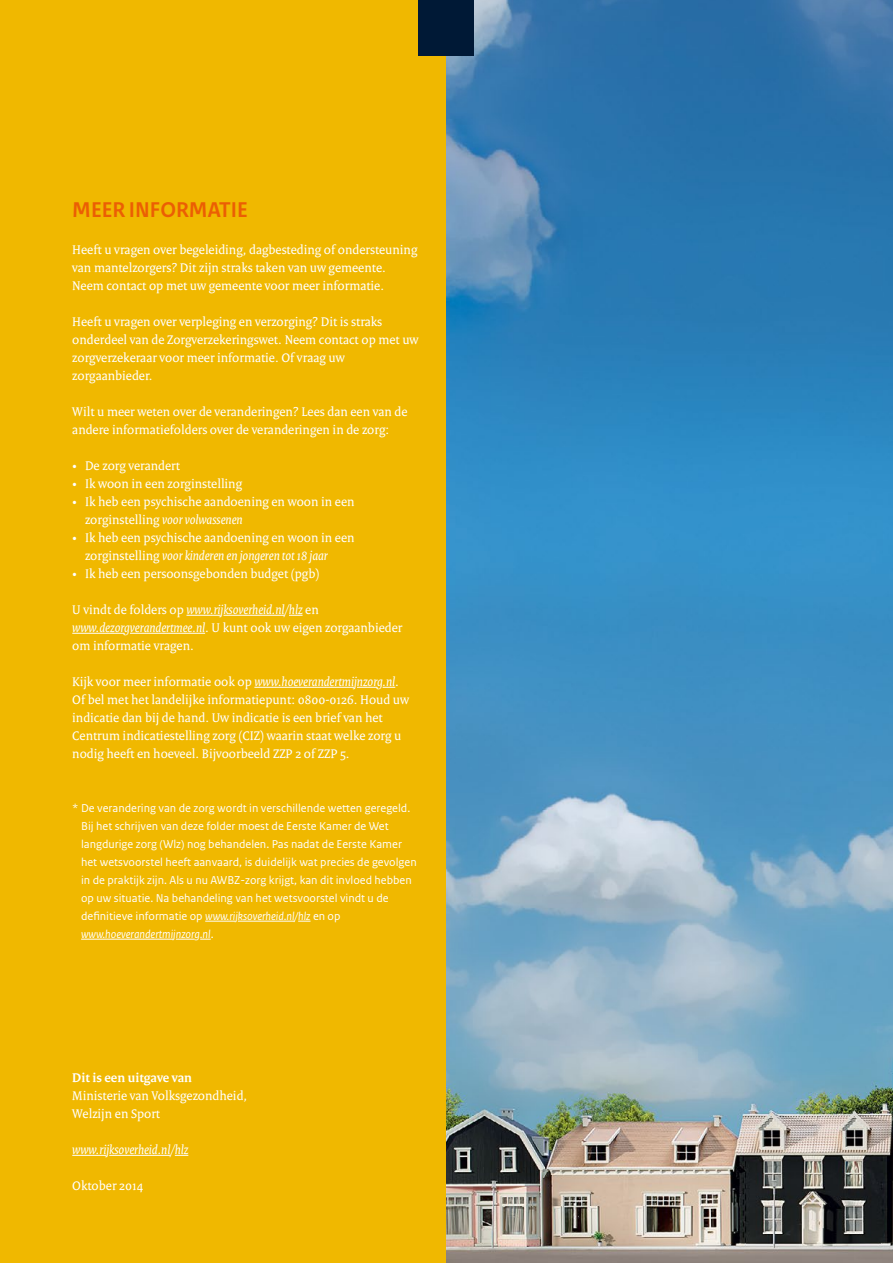
<style>
.page{position:relative;width:893px;height:1263px;background:#fff}
.page>*{position:absolute;margin:0;border:0;box-sizing:border-box;transform-origin:0 0}
.t1{font:700 22.5px "Rijksoverheid Sans Heading";color:#eb5e04}
.t2{font:13.5px/18px "Rijksoverheid Serif";color:#fff}
.t3{font:italic 13.5px "Rijksoverheid Serif";color:#fff}
.t4{font:700 13.5px "Rijksoverheid Serif";color:#fff}
.t5{font:12px/18px "Rijksoverheid Sans Text";color:#fff}
.s1{font-style:italic}
</style>
<div class="page">
<div style="left:0;top:0;width:446px;height:1263px;background:#f0b800"></div>
<img style="left:446px;top:0;width:447px;height:1263px">
<div style="left:419px;top:0;width:55px;height:55px;background:#001936"></div>
<hr style="left:186px;top:615px;width:35px;height:1px;background:#fff">
<hr style="left:223px;top:615px;width:62px;height:1px;background:#fff">
<svg style="left:289px;top:615px;width:14px;height:1px"></svg>
<hr style="left:72px;top:633px;width:52px;height:1px;background:#fff">
<hr style="left:130px;top:633px;width:75px;height:1px;background:#fff">
<hr style="left:254px;top:687px;width:100px;height:1px;background:#fff">
<svg style="left:357px;top:687px;width:20px;height:1px"></svg>
<svg style="left:383px;top:687px;width:12px;height:1px"></svg>
<hr style="left:205px;top:921px;width:30px;height:1px;background:#fff">
<hr style="left:238px;top:921px;width:57px;height:1px;background:#fff">
<svg style="left:298px;top:921px;width:13px;height:1px"></svg>
<hr style="left:81px;top:939px;width:92px;height:1px;background:#fff">
<svg style="left:176px;top:939px;width:35px;height:1px"></svg>
<hr style="left:72px;top:1155px;width:34px;height:1px;background:#fff">
<hr style="left:109px;top:1155px;width:61px;height:1px;background:#fff">
<svg style="left:175px;top:1155px;width:13px;height:1px"></svg>
<h1 class="t1" style="left:72px;top:197px;width:70px">MEER INFORMATIE</h1>
<p class="t2" style="left:72px;top:240px;width:347px">Heeft u vragen over begeleiding, dagbesteding of ondersteuning van mantelzorgers? Dit zijn straks taken van uw gemeente.<br>Neem contact op met uw gemeente voor meer informatie.</p>
<p class="t2" style="left:72px;top:312px;width:348px">Heeft u vragen over verpleging en verzorging? Dit is straks onderdeel van de Zorgverzekeringswet. Neem contact op met uw zorgverzekeraar voor meer informatie. Of vraag uw zorgaanbieder.</p>
<p class="t2" style="left:72px;top:402px;width:337px">Wilt u meer weten over de veranderingen? Lees dan een van de andere informatiefolders over de veranderingen in de zorg:</p>
<p class="t2" style="left:72px;top:456px;width:109px">• De zorg verandert</p>
<p class="t2" style="left:72px;top:474px;width:171px">• Ik woon in een zorginstelling</p>
<p class="t2" style="left:85px;top:492px;width:271px;text-indent:-13px">• Ik heb een psychische aandoening en woon in een zorginstelling <span class="s1">voor volwassenen</span></p>
<p class="t2" style="left:85px;top:528px;width:271px;text-indent:-13px">• Ik heb een psychische aandoening en woon in een zorginstelling <span class="s1">voor kinderen en jongeren tot 18 jaar</span></p>
<p class="t2" style="left:72px;top:564px;width:249px">• Ik heb een persoonsgebonden budget (pgb)</p>
<p class="t2" style="left:72px;top:600px;width:332px">U vindt de folders op <span class="s1">www.rijksoverheid.nl/hlz</span> en <span class="s1">www.dezorgverandertmee.nl</span>. U kunt ook uw eigen zorgaanbieder om informatie vragen.</p>
<p class="t2" style="left:72px;top:672px;width:338px">Kijk voor meer informatie ook op <span class="s1">www.hoeverandertmijnzorg.nl</span>.<br>Of bel met het landelijke informatiepunt: 0800-0126. Houd uw indicatie dan bij de hand. Uw indicatie is een brief van het Centrum indicatiestelling zorg (CIZ) waarin staat welke zorg u nodig heeft en hoeveel. Bijvoorbeeld ZZP 2 of ZZP 5.</p>
<p class="t5" style="left:81px;top:799px;width:337px;text-indent:-9px">* De verandering van de zorg wordt in verschillende wetten geregeld.<br>Bij het schrijven van deze folder moest de Eerste Kamer de Wet langdurige zorg (Wlz) nog behandelen. Pas nadat de Eerste Kamer het wetsvoorstel heeft aanvaard, is duidelijk wat precies de gevolgen in de praktijk zijn. Als u nu AWBZ-zorg krijgt, kan dit invloed hebben op uw situatie. Na behandeling van het wetsvoorstel vindt u de definitieve informatie op <span class="s1">www.rijksoverheid.nl/hlz</span> en op <span class="s1">www.hoeverandertmijnzorg.nl</span>.</p>
<p class="t4" style="left:72px;top:1069px;width:121px">Dit is een uitgave van</p>
<p class="t2" style="left:72px;top:1086px;width:176px">Ministerie van Volksgezondheid,<br>Welzijn en Sport</p>
<p class="t3" style="left:72px;top:1141px;width:118px">www.rijksoverheid.nl/hlz</p>
<p class="t2" style="left:72px;top:1176px;width:73px">Oktober 2014</p>
</div>
